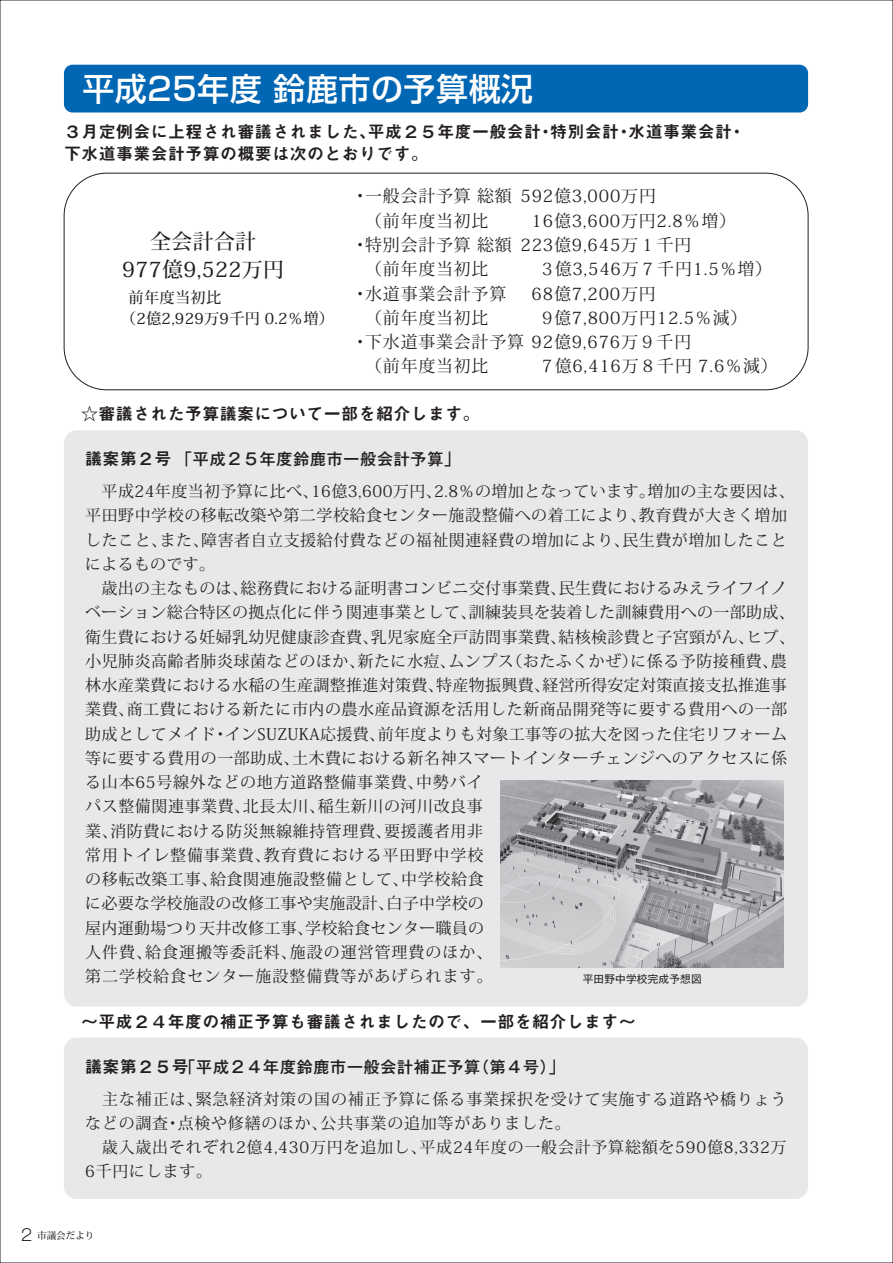
<style>
.page{position:relative;width:893px;height:1263px;background:#fff}
.page>*{position:absolute;margin:0;border:0;box-sizing:border-box;transform-origin:0 0}
.t1{font:500 31.95px "Shin Go Pro";letter-spacing:.02em;color:#fff}
.t2{font:500 20.85px/27.8px "Koz Min Pro";letter-spacing:.02em;color:#231f20;text-align:center}
.t3{font:16.95px/24.3px "Koz Min Pro";letter-spacing:.05em;color:#231f20}
.t4{font:16.95px/22.2px "Midashi Go Pro MB31";letter-spacing:.02em;color:#231f20}
.t5{font:15.9px/24.3px "Koz Min Pro";letter-spacing:.035em;color:#231f20}
.t6{font:15.9px/31.8px "Koz Min Pro";letter-spacing:.06em;color:#231f20}
.t7{font:500 15.9px "Gothic MB101 Pro";letter-spacing:.05em;color:#231f20}
.t8{font:500 15.15px/20.2px "Koz Min Pro";letter-spacing:.02em;color:#231f20}
.t9{font:10.65px "Gothic MB101 Pro";letter-spacing:.02em;color:#231f20}
.t10{font:500 9.6px "Koz Min Pro";color:#231f20}
.s1{font-family:"Midashi Go Pro MB31";font-weight:400;font-size:16.95px}
.s2{font-family:"Midashi Go Pro MB31";font-size:16.95px}
.s3{font-family:"Gothic MB101 Pro";font-weight:500}
.s4{font-family:"Gothic MB101 Pro";font-weight:300;font-size:15.9px}
</style>
<div class="page">
<div style="left:64px;top:173px;width:744px;height:217px;border:1px solid #231f20;border-radius:43px"></div>
<div style="left:64px;top:1037px;width:744px;height:162px;background:#e7e8e9;border-radius:13px"></div>
<div style="left:64px;top:65px;width:744px;height:47px;background:#0166b3;border-radius:9px"></div>
<div style="left:64px;top:430px;width:744px;height:576px;background:#e7e8e9;border-radius:13px"></div>
<img style="left:501px;top:780px;width:283px;height:188px">
<p class="t1" style="left:82px;top:62px;width:485px">平成25年度 鈴鹿市の予算概況　</p>
<p class="t4" style="left:64px;top:118px;width:683px">３月定例会に上程され審議されました、平成２５年度一般会計・特別会計・水道事業会計・下水道事業会計予算の概要は次のとおりです。</p>
<p class="t2" style="left:122px;top:226px;width:163px">全会計合計<br>977億9,522万円</p>
<p class="t8" style="left:121px;top:287px;width:215px;text-indent:8px">前年度当初比<br>（2億2,929万9千円 0.2％増）</p>
<p class="t3" style="left:352px;top:183px;width:341px">・一般会計予算 総額<br>　（前年度当初比<br>・特別会計予算 総額<br>　（前年度当初比<br>・水道事業会計予算<br>　（前年度当初比<br>・下水道事業会計予算 92億9,676万９千円　（前年度当初比</p>
<p class="t3" style="left:520px;top:183px;width:137px">592億3,000万円</p>
<p class="t3" style="left:532px;top:208px;width:206px">16億3,600万円2.8％増）</p>
<p class="t3" style="left:520px;top:232px;width:172px">223億9,645万１千円</p>
<p class="t3" style="left:539px;top:256px;width:235px">３億3,546万７千円1.5％増）</p>
<p class="t3" style="left:532px;top:281px;width:126px">68億7,200万円</p>
<p class="t3" style="left:539px;top:305px;width:210px">９億7,800万円12.5％減）</p>
<p class="t3" style="left:539px;top:353px;width:240px">７億6,416万８千円 7.6％減）</p>
<p class="t4" style="left:64px;top:401px;width:418px">　☆審議された予算議案について一部を紹介します。</p>
<p class="t7" style="left:85px;top:445px;width:376px"><span class="s1">議案第２号　</span>「平成２５年度鈴鹿市一般会計予算」</p>
<p class="t5" style="left:85px;top:478px;width:711px">　平成24年度当初予算に比べ、16億3,600万円、2.8％の増加となっています。増加の主な要因は、平田野中学校の移転改築や第二学校給食センター施設整備への着工により、教育費が大きく増加したこと、また、障害者自立支援給付費などの福祉関連経費の増加により、民生費が増加したことによるものです。<br>　歳出の主なものは、総務費における証明書コンビニ交付事業費、民生費におけるみえライフイノベーション総合特区の拠点化に伴う関連事業として、訓練装具を装着した訓練費用への一部助成、衛生費における妊婦乳幼児健康診査費、乳児家庭全戸訪問事業費、結核検診費と子宮頸がん、ヒブ、小児肺炎高齢者肺炎球菌などのほか、新たに水痘、ムンプス（おたふくかぜ）に係る予防接種費、農林水産業費における水稲の生産調整推進対策費、特産物振興費、経営所得安定対策直接支払推進事業費、商工費における新たに市内の農水産品資源を活用した新商品開発等に要する費用への一部助成としてメイド・インSUZUKA応援費、前年度よりも対象工事等の拡大を図った住宅リフォーム等に要する費用の一部助成、土木費における新名神スマートインターチェンジへのアクセスに係る山本65号線外などの地方道路整備事業費、中勢バイ<br>パス整備関連事業費、北長太川、稲生新川の河川改良事<br>業、消防費における防災無線維持管理費、要援護者用非<br>常用トイレ整備事業費、教育費における平田野中学校<br>の移転改築工事、給食関連施設整備として、中学校給食<br>に必要な学校施設の改修工事や実施設計、白子中学校の<br>屋内運動場つり天井改修工事、学校給食センター職員の<br>人件費、給食運搬等委託料、施設の運営管理費のほか、<br>第二学校給食センター施設整備費等があげられます。</p>
<p class="t9" style="left:583px;top:970px;width:121px">平田野中学校完成予想図</p>
<p class="t4" style="left:64px;top:1008px;width:574px">　～平成２４年度の補正予算も審議されましたので、一部を紹介します～</p>
<p class="t6" style="left:85px;top:1050px;width:703px"><span class="s2">議案第２５号　</span><span class="s3">「平成２４年度鈴鹿市一般会計補正予算（第４号）」<br></span>　主な補正は、緊急経済対策の国の補正予算に係る事業採択を受けて実施する道路や橋りょう</p>
<p class="t5" style="left:85px;top:1110px;width:703px">などの調査・点検や修繕のほか、公共事業の追加等がありました。<br>　歳入歳出それぞれ2億4,430万円を追加し、平成24年度の一般会計予算総額を590億8,332万<br>6千円にします。</p>
<p class="t10" style="left:21px;top:1228px;width:75px"><span class="s4">2</span> 市議会だより</p>
</div>
